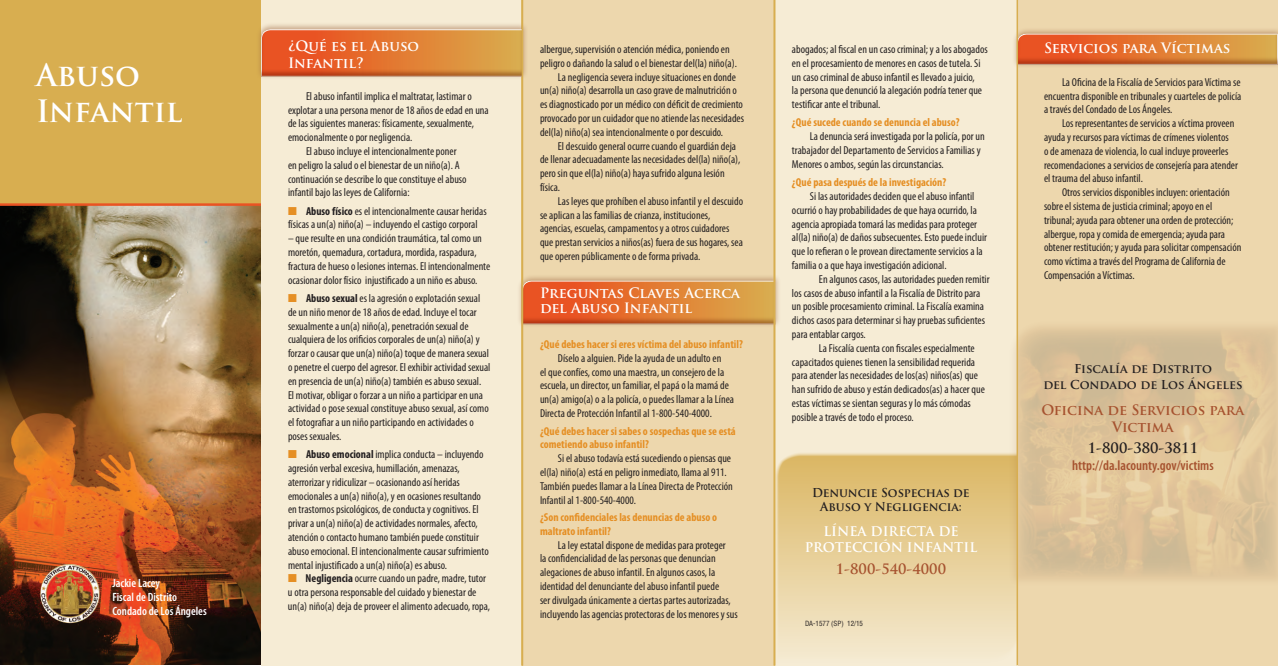
<style>
.page{position:relative;width:1278px;height:666px;background:#fff}
.page>*{position:absolute;margin:0;border:0;box-sizing:border-box;transform-origin:0 0}
.t1{font:700 30px/36px "Trajan Pro";color:#fff}
.t2{font:700 14px/16.8px "Trajan Pro";color:#fff}
.t3{font:700 14px/16.8px "Trajan Pro";color:#a6522f;text-align:center}
.t4{font:600 condensed 14px "Myriad Pro";color:#a6522f}
.t5{font:700 14px "Trajan Pro";color:#231f20}
.t6{font:700 13px "Trajan Pro";color:#fff}
.t7{font:700 12px/14.4px "Trajan Pro";color:#231f20;text-align:center}
.t8{font:600 condensed 12px "Myriad Pro";color:#fff}
.t9{font:condensed 11.5px/13.8px "Myriad Pro";color:#231f20}
.t10{font:700 condensed 11.5px/13.8px "Myriad Pro";color:#e58f24}
.t11{font:condensed 7px "Helvetica";color:#231f20}
.s1{color:#e58f24}
.s2{font-weight:700}
</style>
<div class="page">
<div style="left:261px;top:0;width:261px;height:666px;background:#f6ecd5"></div>
<div style="left:522px;top:0;width:252px;height:666px;background:#edd7ad"></div>
<div style="left:775px;top:0;width:242px;height:666px;background:#f6ecd5"></div>
<img style="left:0;top:206px;width:261px;height:459px">
<div style="left:0;top:0;width:261px;height:205px;background:#d8ae50"></div>
<hr style="left:521px;top:0;width:2px;height:666px;background:#d8ae50">
<hr style="left:0;top:203px;width:261px;height:3px;background:#e95323">
<div style="left:256px;top:22px;width:272px;height:58px;background:#9b643f;opacity:.5"></div>
<div style="left:260px;top:28px;width:264px;height:50px;background:#9b643f;opacity:.6"></div>
<div style="left:517px;top:274px;width:264px;height:54px;background:#9b643f;opacity:.5"></div>
<div style="left:521px;top:279px;width:256px;height:46px;background:#9b643f;opacity:.6"></div>
<hr style="left:773px;top:0;width:2px;height:666px;background:#d8ae50">
<img style="left:40px;top:564px;width:60px;height:59px">
<svg style="left:775px;top:452px;width:242px;height:213px;background:#e8d19c"></svg>
<div style="left:1018px;top:0;width:260px;height:666px;background:#edd7ad"></div>
<div style="left:1012px;top:27px;width:266px;height:41px;background:#9b643f;opacity:.5"></div>
<div style="left:1016px;top:32px;width:262px;height:33px;background:#9b643f;opacity:.6"></div>
<div style="left:1008px;top:320px;width:270px;height:266px;background:#9b643f;opacity:.75"></div>
<img style="left:1018px;top:328px;width:260px;height:250px">
<hr style="left:522px;top:0;width:1px;height:666px;background:#d8ae50">
<hr style="left:1017px;top:0;width:1px;height:665px;background:#d8ae50">
<p class="t1" style="left:36px;top:58px;width:148px">Abuso<br>Infantil</p>
<p class="t8" style="left:112px;top:576px;width:49px">Jackie Lacey</p>
<p class="t8" style="left:112px;top:590px;width:66px">Fiscal de Distrito</p>
<p class="t8" style="left:112px;top:604px;width:96px">Condado de Los Ángeles</p>
<p class="t2" style="left:288px;top:38px;width:133px">¿Qué es el Abuso<br>Infantil?</p>
<p class="t9" style="left:288px;top:89px;width:202px;text-indent:18px">El abuso infantil implica el maltratar, lastimar o explotar a una persona menor de 18 años de edad en una de las siguientes maneras: físicamente, sexualmente, emocionalmente o por negligencia.</p>
<p class="t9" style="left:288px;top:144px;width:180px;text-indent:18px">El abuso incluye el intencionalmente poner en peligro la salud o el bienestar de un niño(a). A continuación se describe lo que constituye el abuso infantil bajo las leyes de California:</p>
<p class="t9" style="left:288px;top:204px;width:200px"><span class="s1">■</span> <span class="s2">Abuso físico</span> es el intencionalmente causar heridas físicas a un(a) niño(a) – incluyendo el castigo corporal</p>
<p class="t9" style="left:288px;top:231px;width:204px">– que resulte en una condición traumática, tal como un moretón, quemadura, cortadura, mordida, raspadura, fractura de hueso o lesiones internas. El intencionalmente ocasionar dolor físico injustificado a un niño es abuso.</p>
<p class="t9" style="left:288px;top:291px;width:204px"><span class="s1">■</span> <span class="s2">Abuso sexual</span> es la agresión o explotación sexual de un niño menor de 18 años de edad. Incluye el tocar sexualmente a un(a) niño(a), penetración sexual de cualquiera de los orificios corporales de un(a) niño(a) y forzar o causar que un(a) niño(a) toque de manera sexual o penetre el cuerpo del agresor. El exhibir actividad sexual en presencia de un(a) niño(a) también es abuso sexual.<br>El motivar, obligar o forzar a un niño a participar en una actividad o pose sexual constituye abuso sexual, así como el fotografiar a un niño participando en actividades o poses sexuales.</p>
<p class="t9" style="left:288px;top:447px;width:202px"><span class="s1">■</span> <span class="s2">Abuso emocional</span> implica conducta – incluyendo agresión verbal excesiva, humillación, amenazas, aterrorizar y ridiculizar – ocasionando así heridas emocionales a un(a) niño(a), y en ocasiones resultando en trastornos psicológicos, de conducta y cognitivos. El privar a un(a) niño(a) de actividades normales, afecto, atención o contacto humano también puede constituir abuso emocional. El intencionalmente causar sufrimiento mental injustificado a un(a) niño(a) es abuso.</p>
<p class="t9" style="left:288px;top:572px;width:204px"><span class="s1">■</span> <span class="s2">Negligencia</span> ocurre cuando un padre, madre, tutor u otra persona responsable del cuidado y bienestar de un(a) niño(a) deja de proveer el alimento adecuado, ropa,</p>
<p class="t9" style="left:540px;top:42px;width:198px">albergue, supervisión o atención médica, poniendo en peligro o dañando la salud o el bienestar del(la) niño(a).</p>
<p class="t9" style="left:540px;top:70px;width:206px;text-indent:18px">La negligencia severa incluye situaciones en donde un(a) niño(a) desarrolla un caso grave de malnutrición o es diagnosticado por un médico con déficit de crecimiento provocado por un cuidador que no atiende las necesidades del(la) niño(a) sea intencionalmente o por descuido.</p>
<p class="t9" style="left:540px;top:139px;width:202px;text-indent:18px">El descuido general ocurre cuando el guardián deja de llenar adecuadamente las necesidades del(la) niño(a), pero sin que el(la) niño(a) haya sufrido alguna lesión física.</p>
<p class="t9" style="left:540px;top:194px;width:205px;text-indent:18px">Las leyes que prohíben el abuso infantil y el descuido se aplican a las familias de crianza, instituciones, agencias, escuelas, campamentos y a otros cuidadores que prestan servicios a niños(as) fuera de sus hogares, sea que operen públicamente o de forma privada.</p>
<p class="t2" style="left:540px;top:286px;width:202px;line-height:15px">Preguntas Claves Acerca del Abuso Infantil</p>
<p class="t10" style="left:540px;top:337px;width:204px">¿Qué debes hacer si eres víctima del abuso infantil?</p>
<p class="t9" style="left:540px;top:351px;width:196px;text-indent:18px">Díselo a alguien. Pide la ayuda de un adulto en<br>el que confíes, como una maestra, un consejero de la escuela, un director, un familiar, el papá o la mamá de un(a) amigo(a) o a la policía, o puedes llamar a la Línea Directa de Protección Infantil al 1-800-540-4000.</p>
<p class="t10" style="left:540px;top:424px;width:197px">¿Qué debes hacer si sabes o sospechas que se está cometiendo abuso infantil?</p>
<p class="t9" style="left:540px;top:451px;width:194px;text-indent:18px">Si el abuso todavía está sucediendo o piensas que el(la) niño(a) está en peligro inmediato, llama al 911.<br>También puedes llamar a la Línea Directa de Protección Infantil al 1-800-540-4000.</p>
<p class="t10" style="left:540px;top:510px;width:179px">¿Son confidenciales las denuncias de abuso o maltrato infantil?</p>
<p class="t9" style="left:540px;top:538px;width:199px;text-indent:18px">La ley estatal dispone de medidas para proteger<br>la confidencialidad de las personas que denuncian alegaciones de abuso infantil. En algunos casos, la identidad del denunciante del abuso infantil puede<br>ser divulgada únicamente a ciertas partes autorizadas, incluyendo las agencias protectoras de los menores y sus</p>
<p class="t9" style="left:792px;top:42px;width:197px">abogados; al fiscal en un caso criminal; y a los abogados en el procesamiento de menores en casos de tutela. Si un caso criminal de abuso infantil es llevado a juicio,<br>la persona que denunció la alegación podría tener que testificar ante el tribunal.</p>
<p class="t10" style="left:792px;top:116px;width:169px">¿Qué sucede cuando se denuncia el abuso?</p>
<p class="t9" style="left:792px;top:129px;width:194px;text-indent:18px">La denuncia será investigada por la policía, por un trabajador del Departamento de Servicios a Familias y<br>Menores o ambos, según las circunstancias.</p>
<p class="t10" style="left:792px;top:175px;width:156px">¿Qué pasa después de la investigación?</p>
<p class="t9" style="left:792px;top:189px;width:196px;text-indent:18px">Si las autoridades deciden que el abuso infantil ocurrió o hay probabilidades de que haya ocurrido, la agencia apropiada tomará las medidas para proteger al(la) niño(a) de daños subsecuentes. Esto puede incluir que lo refieran o le provean directamente servicios a la familia o a que haya investigación adicional.</p>
<p class="t9" style="left:792px;top:272px;width:199px;text-indent:27px">En algunos casos, las autoridades pueden remitir los casos de abuso infantil a la Fiscalía de Distrito para un posible procesamiento criminal. La Fiscalía examina dichos casos para determinar si hay pruebas suficientes para entablar cargos.</p>
<p class="t9" style="left:792px;top:341px;width:194px;text-indent:27px">La Fiscalía cuenta con fiscales especialmente capacitados quienes tienen la sensibilidad requerida para atender las necesidades de los(as) niños(as) que han sufrido de abuso y están dedicados(as) a hacer que estas víctimas se sientan seguras y lo más cómodas posible a través de todo el proceso.</p>
<p class="t7" style="left:812px;top:486px;width:159px">Denuncie Sospechas de<br>Abuso y Negligencia:</p>
<p class="t6" style="left:823px;top:524px;width:137px">LÍNEA DIRECTA DE</p>
<p class="t6" style="left:805px;top:540px;width:174px">PROTECCIÓN INFANTIL</p>
<p class="t3" style="left:836px;top:560px;width:112px">1-800-540-4000</p>
<p class="t11" style="left:805px;top:619px;width:60px">DA-1577 (SP) 12/15</p>
<p class="t2" style="left:1044px;top:40px;width:188px">Servicios para Víctimas</p>
<p class="t9" style="left:1044px;top:75px;width:199px;text-align:justify;text-indent:18px">La Oficina de la Fiscalía de Servicios para Víctima se encuentra disponible en tribunales y cuarteles de policía a través del Condado de Los Ángeles.</p>
<p class="t9" style="left:1044px;top:116px;width:195px;text-indent:18px">Los representantes de servicios a víctima proveen ayuda y recursos para víctimas de crímenes violentos<br>o de amenaza de violencia, lo cual incluye proveerles recomendaciones a servicios de consejería para atender el trauma del abuso infantil.</p>
<p class="t9" style="left:1044px;top:185px;width:199px;text-indent:18px">Otros servicios disponibles incluyen: orientación sobre el sistema de justicia criminal; apoyo en el tribunal; ayuda para obtener una orden de protección; albergue, ropa y comida de emergencia; ayuda para obtener restitución; y ayuda para solicitar compensación como víctima a través del Programa de California de Compensación a Víctimas.</p>
<p class="t7" style="left:1074px;top:362px;width:139px">Fiscalía de Distrito</p>
<p class="t7" style="left:1043px;top:378px;width:201px">del Condado de Los Ángeles</p>
<p class="t3" style="left:1042px;top:402px;width:204px">Oficina de Servicios para<br>Victima</p>
<p class="t5" style="left:1088px;top:440px;width:112px">1-800-380-3811</p>
<p class="t4" style="left:1072px;top:457px;width:143px">http://da.lacounty.gov/victims</p>
</div>
